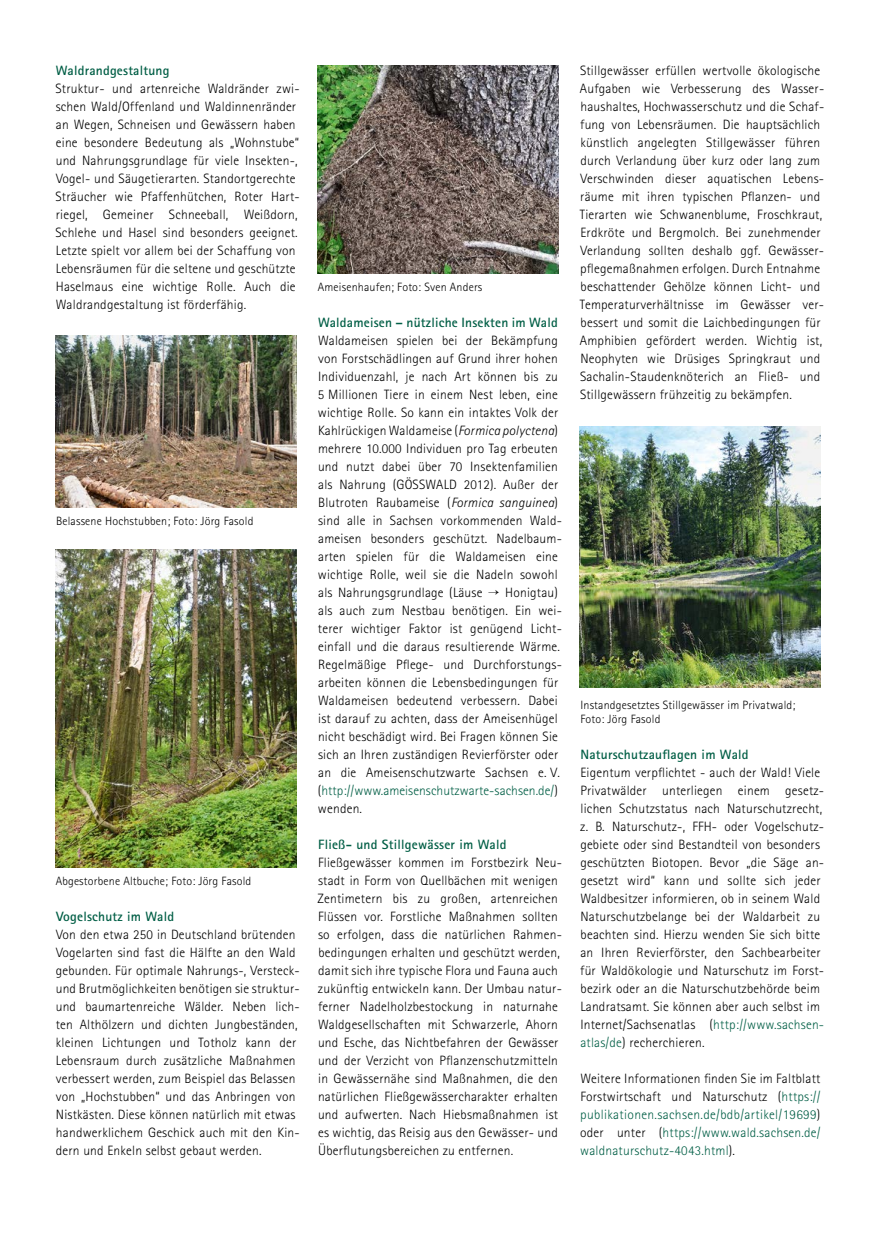
<style>
.page{position:relative;width:876px;height:1246px;background:#fff}
.page>*{position:absolute;margin:0;border:0;box-sizing:border-box;transform-origin:0 0}
.t1{font:300 13.5px/18px "Rotis Sans Serif Std";letter-spacing:.015em;color:#000}
.t2{font:300 13.5px/18px "Rotis Sans Serif Std";letter-spacing:.015em;color:#005e45;text-align:justify}
.t3{font:700 13.5px "Rotis Sans Serif Std";letter-spacing:.015em;color:#005e45}
.t4{font:300 12px/14.4px "Rotis Sans Serif Std";letter-spacing:.015em;color:#000}
.s1{font-style:italic}
.s2{color:#005e45}
.s3{color:#000}
</style>
<div class="page">
<img style="left:55px;top:335px;width:241px;height:172px">
<img style="left:55px;top:549px;width:241px;height:318px">
<img style="left:317px;top:66px;width:241px;height:207px">
<img style="left:580px;top:427px;width:241px;height:260px">
<h3 class="t3" style="left:56px;top:62px;width:115px">Waldrandgestaltung</h3>
<p class="t1" style="left:56px;top:80px;width:246px">Struktur- und artenreiche Waldränder zwi&shy;schen Wald/Offenland und Waldinnenränder an Wegen, Schneisen und Gewässern haben eine besondere Bedeutung als „Wohnstube“ und Nahrungsgrundlage für viele Insekten-, Vogel- und Säugetierarten. Standortgerechte Sträucher wie Pfaffenhütchen, Roter Hart&shy;riegel, Gemeiner Schneeball, Weißdorn, Schlehe und Hasel sind besonders geeignet.<br>Letzte spielt vor allem bei der Schaffung von Lebensräumen für die seltene und geschützte Haselmaus eine wichtige Rolle. Auch die Waldrandgestaltung ist förderfähig.</p>
<p class="t4" style="left:56px;top:514px;width:199px">Belassene Hochstubben; Foto: Jörg Fasold</p>
<p class="t4" style="left:56px;top:874px;width:197px">Abgestorbene Altbuche; Foto: Jörg Fasold</p>
<h3 class="t3" style="left:56px;top:908px;width:120px">Vogelschutz im Wald</h3>
<p class="t1" style="left:56px;top:926px;width:245px">Von den etwa 250 in Deutschland brütenden Vogelarten sind fast die Hälfte an den Wald gebunden. Für optimale Nahrungs-, Versteck&shy;und Brutmöglichkeiten benötigen sie struktur&shy;und baumartenreiche Wälder. Neben lich&shy;ten Althölzern und dichten Jungbeständen, kleinen Lichtungen und Totholz kann der Lebensraum durch zusätzliche Maßnahmen verbessert werden, zum Beispiel das Belassen von „Hochstubben“ und das Anbringen von Nistkästen. Diese können natürlich mit etwas handwerklichem Geschick auch mit den Kin&shy;dern und Enkeln selbst gebaut werden.</p>
<p class="t4" style="left:318px;top:280px;width:166px">Ameisenhaufen; Foto: Sven Anders</p>
<h3 class="t3" style="left:318px;top:314px;width:241px">Waldameisen – nützliche Insekten im Wald</h3>
<p class="t1" style="left:318px;top:331px;width:246px">Waldameisen spielen bei der Bekämpfung von Forstschädlingen auf Grund ihrer hohen Individuenzahl, je nach Art können bis zu 5 Millionen Tiere in einem Nest leben, eine wichtige Rolle. So kann ein intaktes Volk der Kahlrückigen Waldameise (<span class="s1">Formica polyctena</span>) mehrere 10.000 Individuen pro Tag erbeuten und nutzt dabei über 70 Insektenfamilien als Nahrung (GÖSSWALD 2012). Außer der Blutroten Raubameise (<span class="s1">Formica sanguinea</span>) sind alle in Sachsen vorkommenden Wald&shy;ameisen besonders geschützt. Nadelbaum&shy;arten spielen für die Waldameisen eine wichtige Rolle, weil sie die Nadeln sowohl als Nahrungsgrundlage (Läuse → Honigtau) als auch zum Nestbau benötigen. Ein wei&shy;terer wichtiger Faktor ist genügend Licht&shy;einfall und die daraus resultierende Wärme.<br>Regelmäßige Pfege- und Durchforstungs&shy;arbeiten können die Lebensbedingungen für Waldameisen bedeutend verbessern. Dabei ist darauf zu achten, dass der Ameisenhügel nicht beschädigt wird. Bei Fragen können Sie sich an Ihren zuständigen Revierförster oder an die Ameisenschutzwarte Sachsen e. V. (<span class="s2">http://www.ameisenschutzwarte-sachsen.de/</span>) wenden.</p>
<h3 class="t3" style="left:318px;top:836px;width:190px">Fließ- und Stillgewässer im Wald</h3>
<p class="t1" style="left:317px;top:853px;width:246px">Fließgewässer kommen im Forstbezirk Neu&shy;stadt in Form von Quellbächen mit wenigen Zentimetern bis zu großen, artenreichen Flüssen vor. Forstliche Maßnahmen sollten so erfolgen, dass die natürlichen Rahmen&shy;bedingungen erhalten und geschützt werden, damit sich ihre typische Flora und Fauna auch zukünftig entwickeln kann. Der Umbau natur&shy;ferner Nadelholzbestockung in naturnahe Waldgesellschaften mit Schwarzerle, Ahorn und Esche, das Nichtbefahren der Gewässer und der Verzicht von Pfanzenschutzmitteln in Gewässernähe sind Maßnahmen, die den natürlichen Fließgewässercharakter erhalten und aufwerten. Nach Hiebsmaßnahmen ist es wichtig, das Reisig aus den Gewässer- und Überfutungsbereichen zu entfernen.</p>
<p class="t1" style="left:580px;top:61px;width:246px">Stillgewässer erfüllen wertvolle ökologische Aufgaben wie Verbesserung des Wasser&shy;haushaltes, Hochwasserschutz und die Schaf&shy;fung von Lebensräumen. Die hauptsächlich künstlich angelegten Stillgewässer führen durch Verlandung über kurz oder lang zum Verschwinden dieser aquatischen Lebens&shy;räume mit ihren typischen Pfanzen- und Tierarten wie Schwanenblume, Froschkraut, Erdkröte und Bergmolch. Bei zunehmender Verlandung sollten deshalb ggf. Gewässer&shy;pfegemaßnahmen erfolgen. Durch Entnahme beschattender Gehölze können Licht- und Temperaturverhältnisse im Gewässer ver&shy;bessert und somit die Laichbedingungen für Amphibien gefördert werden. Wichtig ist, Neophyten wie Drüsiges Springkraut und Sachalin-Staudenknöterich an Fließ- und Stillgewässern frühzeitig zu bekämpfen.</p>
<p class="t4" style="left:580px;top:698px;width:216px">Instandgesetztes Stillgewässer im Privatwald;<br>Foto: Jörg Fasold</p>
<h3 class="t3" style="left:580px;top:746px;width:170px">Naturschutzaufagen im Wald</h3>
<p class="t1" style="left:580px;top:763px;width:245px">Eigentum verpfichtet - auch der Wald! Viele<br>Privatwälder unterliegen einem gesetz&shy;lichen Schutzstatus nach Naturschutzrecht,</p>
<p class="t1" style="left:580px;top:817px;width:245px">z. B. Naturschutz-, FFH- oder Vogelschutz&shy;gebiete oder sind Bestandteil von besonders geschützten Biotopen. Bevor „die Säge an&shy;gesetzt wird“ kann und sollte sich jeder Waldbesitzer informieren, ob in seinem Wald Naturschutzbelange bei der Waldarbeit zu beachten sind. Hierzu wenden Sie sich bitte an Ihren Revierförster, den Sachbearbeiter für Waldökologie und Naturschutz im Forst&shy;bezirk oder an die Naturschutzbehörde beim Landratsamt. Sie können aber auch selbst im Internet/Sachsenatlas (<span class="s2">http://www.sachsen&shy;atlas/de</span>) recherchieren.</p>
<p class="t2" style="left:580px;top:1069px;width:242px"><span class="s3">Weitere Informationen fnden Sie im Faltblatt Forstwirtschaft und Naturschutz (</span>https:// publikationen.sachsen.de/bdb/artikel/19699<span class="s3">) oder unter (</span>https://www.wald.sachsen.de/ waldnaturschutz-4043.html<span class="s3">).</span></p>
</div>
